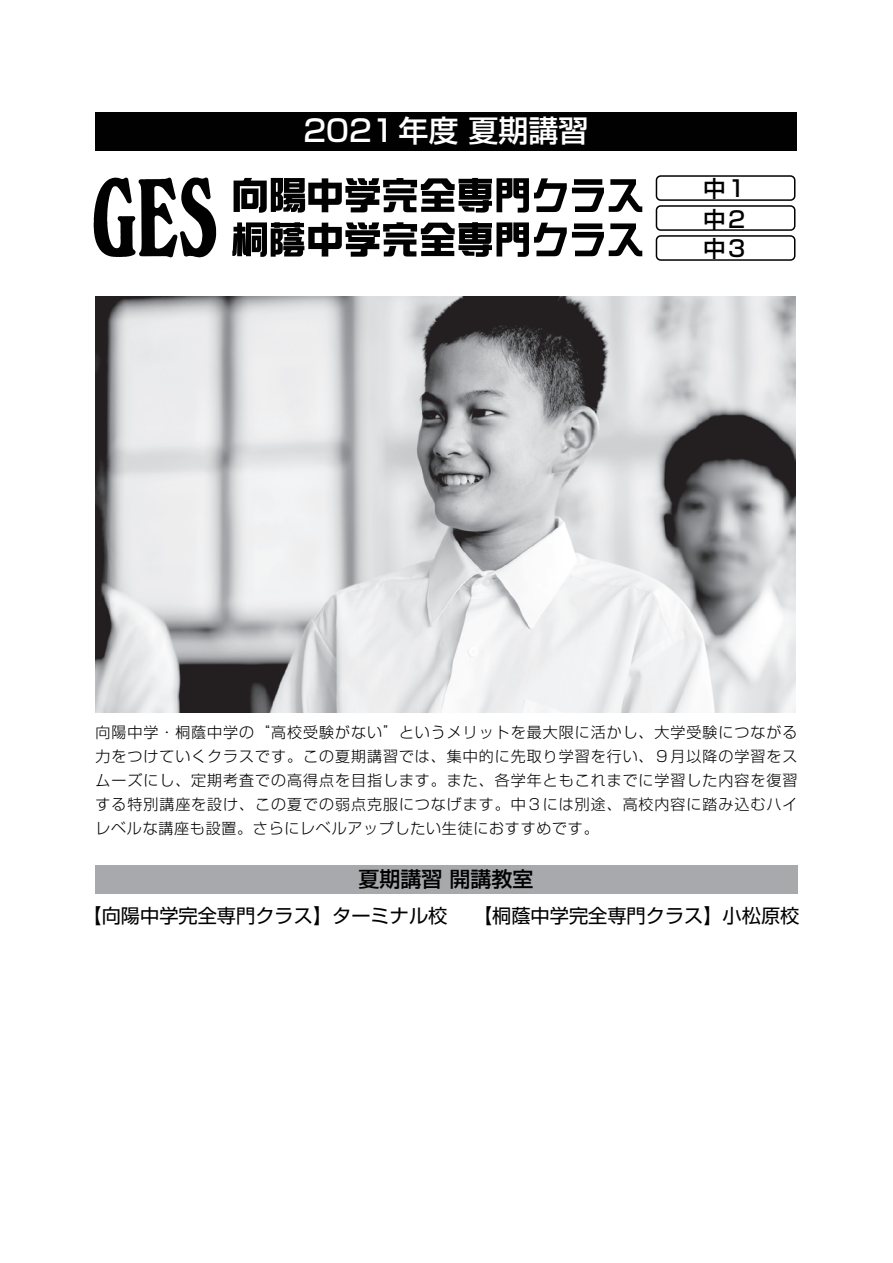
<style>
.page{position:relative;width:893px;height:1263px;background:#fff}
.page>*{position:absolute;margin:0;border:0;box-sizing:border-box;transform-origin:0 0}
.t1{font:500 30px "Shin Go Pro";color:#fff}
.t2{font:500 22.5px/30px "Shin Go Pro";color:#010101;text-align:justify}
.t3{font:500 21px "Shin Go Pro";color:#010101}
.t4{font:19.2px "Shin Go Pro";color:#010101}
.t5{font:300 15px/24px "Shin Go Pro";letter-spacing:.05em;color:#010101;text-align:justify}
</style>
<div class="page">
<div style="left:95px;top:112px;width:702px;height:39px;background:#010101"></div>
<img style="left:96px;top:296px;width:700px;height:416px">
<svg style="left:94px;top:178px;width:122px;height:79px"></svg>
<svg style="left:234px;top:178px;width:408px;height:35px"></svg>
<svg style="left:232px;top:222px;width:410px;height:35px"></svg>
<div style="left:656px;top:175px;width:139px;height:26px;border:2px solid #010101;border-radius:4px"></div>
<div style="left:656px;top:205px;width:139px;height:26px;border:2px solid #010101;border-radius:4px"></div>
<div style="left:656px;top:235px;width:139px;height:26px;border:2px solid #010101;border-radius:4px"></div>
<div style="left:95px;top:865px;width:702px;height:28px;background:#a8a9ad"></div>
<h1 class="t1" style="left:304px;top:106px;width:286px">2021年度 夏期講習</h1>
<h2 class="t2" style="left:703px;top:171px;width:46px">中１中２中３</h2>
<p class="t5" style="left:95px;top:718px;width:703px">向陽中学・桐蔭中学の“高校受験がない”というメリットを最大限に活かし、大学受験につながる力をつけていくクラスです。この夏期講習では、集中的に先取り学習を行い、９月以降の学習をスムーズにし、定期考査での高得点を目指します。また、各学年ともこれまでに学習した内容を復習する特別講座を設け、この夏での弱点克服につなげます。中３には別途、高校内容に踏み込むハイレベルな講座も設置。さらにレベルアップしたい生徒におすすめです。</p>
<h3 class="t3" style="left:359px;top:862px;width:176px">夏期講習 開講教室</h3>
<p class="t4" style="left:83px;top:900px;width:718px">【向陽中学完全専門クラス】ターミナル校　 【桐蔭中学完全専門クラス】小松原校</p>
</div>
